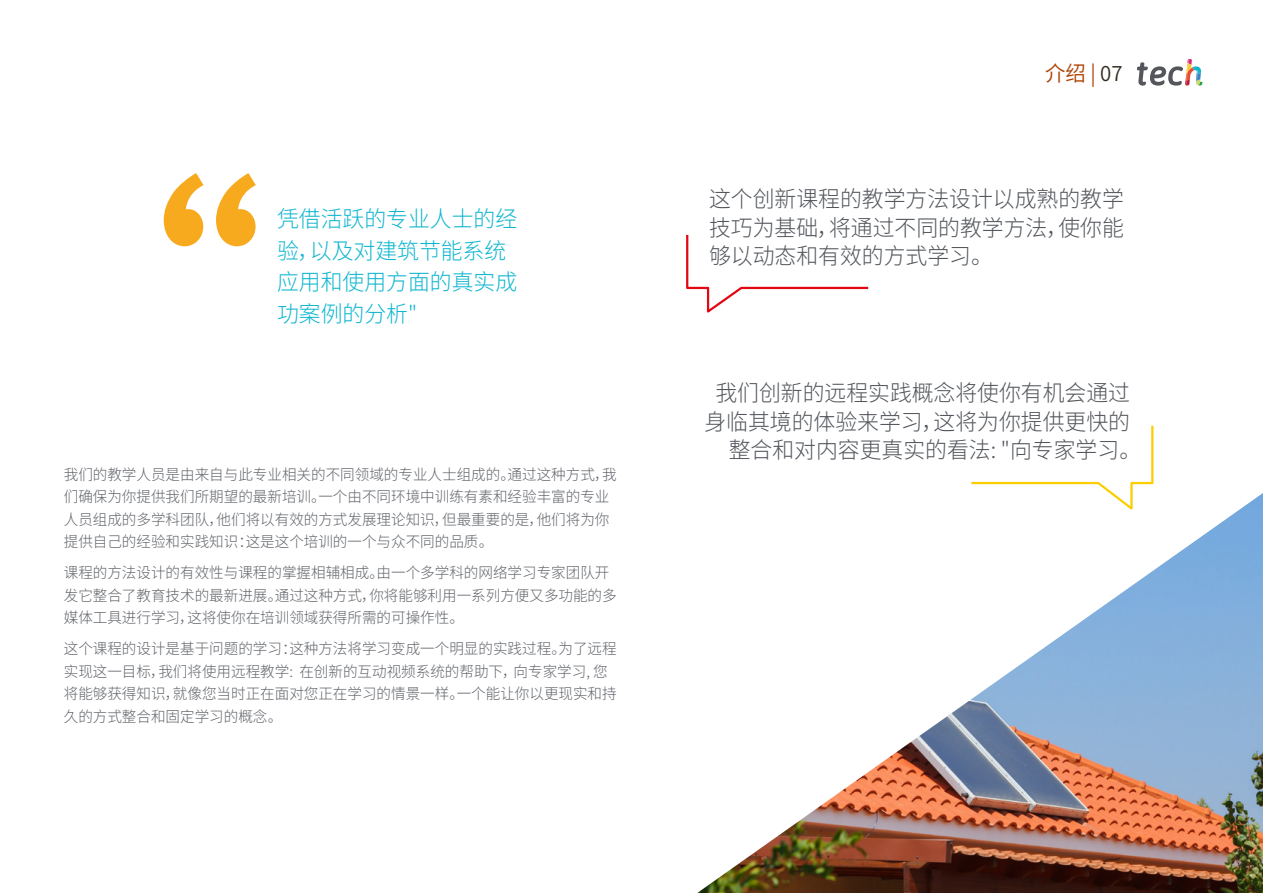
<style>
.page{position:relative;width:1263px;height:893px;background:#fff}
.page>*{position:absolute;margin:0;border:0;box-sizing:border-box;transform-origin:0 0}
.t1{font:300 22.5px/28.5px "Source Han Sans CN";color:#52555b;text-align:justify}
.t2{font:300 22.5px/31.5px "Source Han Sans CN";color:#0fb6cf}
.t3{font:21px "Source Han Sans CN";color:#ae4000}
.t4{font:300 15px/22.5px "Source Han Sans CN";color:#61646a}
.s1{color:#312e20}
</style>
<div class="page">
<svg style="left:164px;top:173px;width:92px;height:73px"></svg>
<img style="left:697px;top:493px;width:566px;height:400px">
<svg style="left:1137px;top:59px;width:65px;height:27px"></svg>
<svg style="left:969px;top:425px;width:185px;height:88px"></svg>
<svg style="left:686px;top:234px;width:183px;height:79px"></svg>
<h1 class="t2" style="left:277px;top:204px;width:242px">凭借活跃的专业人士的经验，以及对建筑节能系统应用和使用方面的真实成功案例的分析"</h1>
<p class="t4" style="left:64px;top:463px;width:554px">我们的教学人员是由来自与此专业相关的不同领域的专业人士组成的。通过这种方式，我们确保为你提供我们所期望的最新培训。一个由不同环境中训练有素和经验丰富的专业人员组成的多学科团队，他们将以有效的方式发展理论知识，但最重要的是，他们将为你提供自己的经验和实践知识：这是这个培训的一个与众不同的品质。</p>
<p class="t4" style="left:64px;top:562px;width:554px">课程的方法设计的有效性与课程的掌握相辅相成。由一个多学科的网络学习专家团队开发它整合了教育技术的最新进展。通过这种方式，你将能够利用一系列方便又多功能的多媒体工具进行学习，这将使你在培训领域获得所需的可操作性。</p>
<p class="t4" style="left:64px;top:638px;width:554px">这个课程的设计是基于问题的学习：这种方法将学习变成一个明显的实践过程。为了远程实现这一目标，我们将使用远程教学: 在创新的互动视频系统的帮助下，向专家学习, 您将能够获得知识，就像您当时正在面对您正在学习的情景一样。一个能让你以更现实和持久的方式整合和固定学习的概念。</p>
<h2 class="t3" style="left:1045px;top:61px;width:79px">介绍 | <span class="s1">07</span></h2>
<h1 class="t1" style="left:709px;top:185px;width:416px">这个创新课程的教学方法设计以成熟的教学技巧为基础，将通过不同的教学方法，使你能够以动态和有效的方式学习。</h1>
<h1 class="t1" style="left:715px;top:379px;width:416px">我们创新的远程实践概念将使你有机会通过</h1>
<h1 class="t1" style="left:704px;top:408px;width:427px">身临其境的体验来学习，这将为你提供更快的</h1>
<h1 class="t1" style="left:729px;top:436px;width:414px">整合和对内容更真实的看法: "向专家学习。</h1>
</div>
